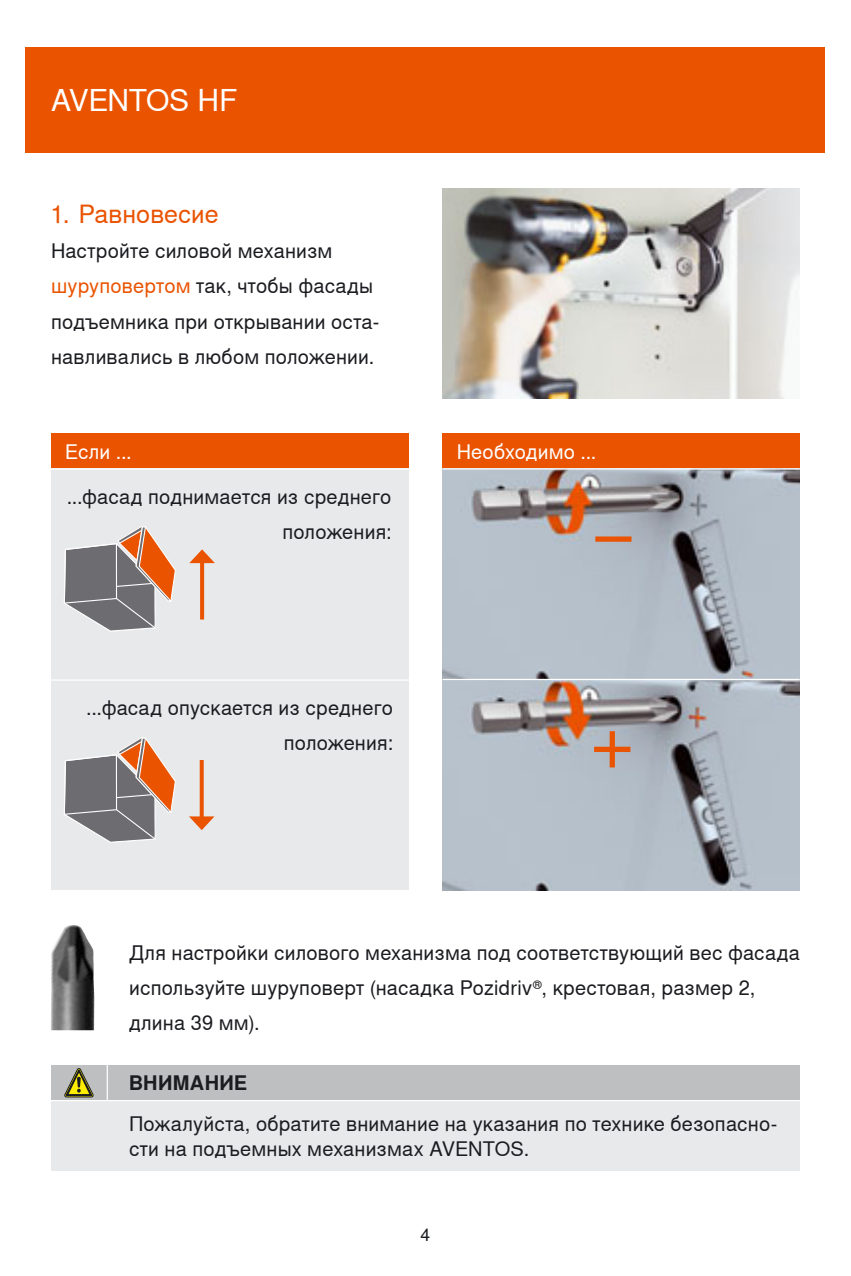
<style>
.page{position:relative;width:851px;height:1276px;background:#fff}
.page>*{position:absolute;margin:0;border:0;box-sizing:border-box;transform-origin:0 0}
.t1{font:75px "Nimbus Sans Global";color:#ea5300}
.t2{font:30px "Nimbus Sans Global";letter-spacing:-.02em;color:#fff}
.t3{font:25px "Nimbus Sans Global";letter-spacing:.005em;color:#ea5300}
.t4{font:20px/35px "Nimbus Sans Global";letter-spacing:.01em;color:#1b1c20}
.t5{font:20px "Nimbus Sans Global";letter-spacing:.01em;color:#fff}
.t6{font:700 20px "Nimbus Sans Global";letter-spacing:.015em;color:#1b1c20}
.t7{font:17.5px "Nimbus Sans Global";color:#1b1c20}
.s1{color:#ea5300}
</style>
<div class="page">
<div style="left:25px;top:48px;width:799px;height:105px;background:#ea5300"></div>
<div style="left:51px;top:1065px;width:748px;height:35px;background:#bdbfc1"></div>
<div style="left:51px;top:1100px;width:748px;height:70px;background:#e7e9ea"></div>
<div style="left:51px;top:434px;width:357px;height:35px;background:#ea5300"></div>
<div style="left:442px;top:434px;width:357px;height:35px;background:#ea5300"></div>
<div style="left:51px;top:469px;width:357px;height:421px;background:#e7e9ea"></div>
<svg style="left:200px;top:563px;width:4px;height:56px"></svg>
<svg style="left:189px;top:549px;width:26px;height:14px"></svg>
<svg style="left:200px;top:760px;width:4px;height:56px"></svg>
<svg style="left:189px;top:816px;width:25px;height:14px"></svg>
<img style="left:442px;top:188px;width:357px;height:211px">
<svg style="left:65px;top:1068px;width:28px;height:29px"></svg>
<img style="left:442px;top:469px;width:357px;height:421px">
<div style="left:595px;top:536px;width:36px;height:6px;background:#ea5300"></div>
<img style="left:51px;top:925px;width:44px;height:105px">
<svg style="left:64px;top:526px;width:112px;height:106px"></svg>
<svg style="left:64px;top:737px;width:112px;height:106px"></svg>
<hr style="left:50px;top:1100px;width:751px;height:1px;background:#fff">
<hr style="left:107px;top:1059px;width:1px;height:42px;background:#fff">
<hr style="left:442px;top:468px;width:357px;height:1px;background:#fff">
<hr style="left:442px;top:679px;width:357px;height:1px;background:#fff">
<hr style="left:47px;top:679px;width:364px;height:1px;background:#fff">
<hr style="left:48px;top:468px;width:364px;height:2px;background:#fff">
<h2 class="t2" style="left:51px;top:82px;width:188px">AVENTOS HF</h2>
<p class="t3" style="left:50px;top:199px;width:170px">1. Равновесие</p>
<p class="t4" style="left:51px;top:233px;width:330px">Настройте силовой механизм <span class="s1">шуруповертом</span> так, чтобы фасады подъемника при открывании оста&shy;навливались в любом положении.</p>
<p class="t5" style="left:65px;top:439px;width:68px">Если ...</p>
<p class="t5" style="left:456px;top:439px;width:141px">Необходимо ...</p>
<p class="t4" style="left:67px;top:479px;width:326px;text-align:right">...фасад поднимается из среднего положения:</p>
<p class="t4" style="left:86px;top:689px;width:308px;text-align:right">...фасад опускается из среднего положения:</p>
<h1 class="t1" style="left:590px;top:693px;width:45px">+</h1>
<p class="t4" style="left:129px;top:935px;width:672px">Для настройки силового механизма под соответствующий вес фасада используйте шуруповерт (насадка Pozidriv<sup>®</sup>, крестовая, размер 2, длина 39 мм).</p>
<p class="t6" style="left:129px;top:1070px;width:120px">ВНИМАНИЕ</p>
<p class="t4" style="left:129px;top:1110px;width:649px;line-height:25px">Пожалуйста, обратите внимание на указания по технике безопасно&shy;сти на подъемных механизмах AVENTOS.</p>
<p class="t7" style="left:420px;top:1223px;width:11px">4</p>
</div>
